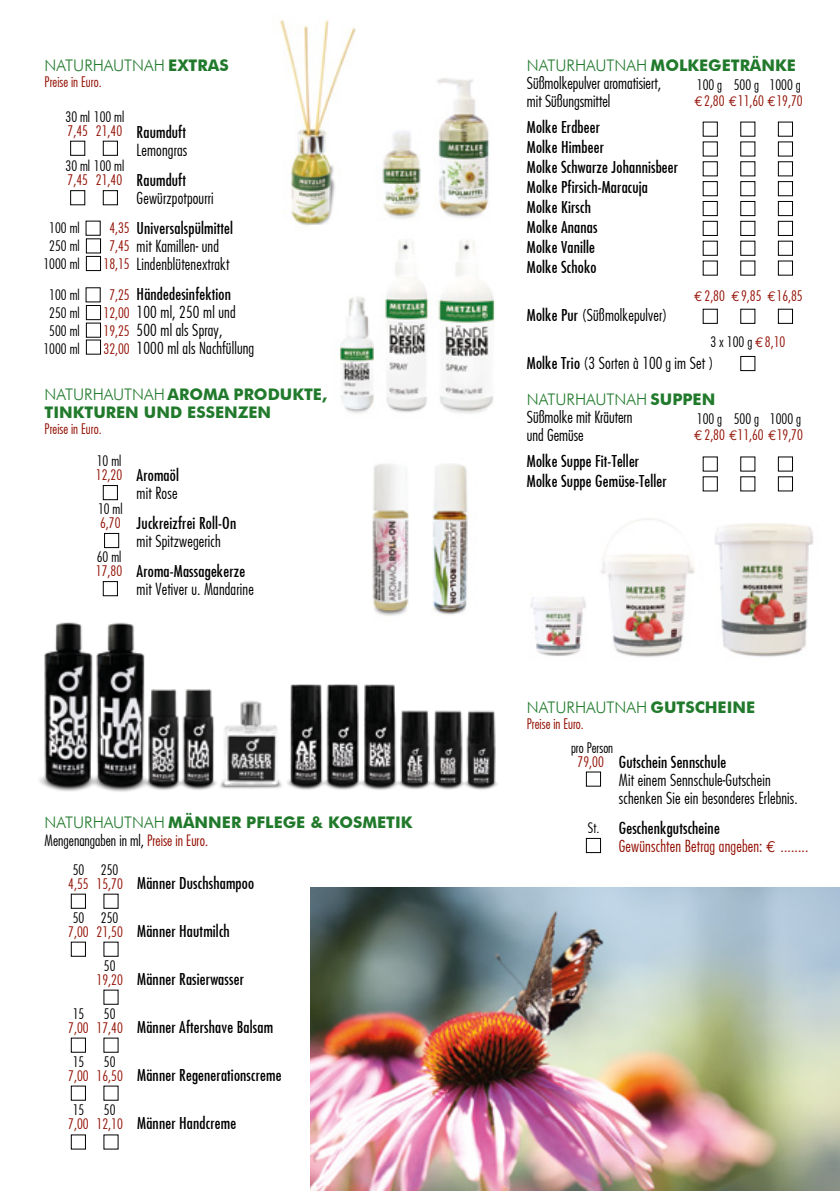
<style>
.page{position:relative;width:840px;height:1191px;background:#fff}
.page>*{position:absolute;margin:0;border:0;box-sizing:border-box;transform-origin:0 0}
.t1{font:condensed 16px/20px "Futura";letter-spacing:.01em;color:#000}
.t2{font:300 condensed 16px/18px "Futura";letter-spacing:.01em;color:#000}
.t3{font:700 16px/18px "Futura BT";color:#217a2c}
.t4{font:300 16px "Futura BT";color:#217a2c}
.t5{font:300 condensed 16px/18px "Futura";letter-spacing:.01em;color:#931004}
.t6{font:300 condensed 15px "Futura";color:#000}
.t7{font:300 condensed 14px/18px "Futura";color:#931004;text-align:center}
.t8{font:300 condensed 14px/18px "Futura";color:#000;text-align:center}
.s1{font-weight:700}
.s2{font-weight:300}
.s3{color:#931004}
.s4{font-weight:400}
.s5{color:#000}
.s6{font-family:"Euro Mono";font-weight:400;font-stretch:normal}
.s7{font-family:"Euro Mono";font-weight:400;font-stretch:normal;color:#931004}
.s8{font-weight:400;color:#000}
.s9{font-family:"Euro Mono";font-weight:400;font-stretch:normal;font-size:15.8px}
</style>
<div class="page">
<img style="left:382px;top:78px;width:107px;height:141px">
<img style="left:280px;top:19px;width:76px;height:207px">
<div style="left:86px;top:238px;width:15px;height:15px;border:1px solid #000"></div>
<div style="left:86px;top:256px;width:15px;height:15px;border:1px solid #000"></div>
<div style="left:70px;top:141px;width:15px;height:15px;border:1px solid #000"></div>
<div style="left:70px;top:190px;width:15px;height:15px;border:1px solid #000"></div>
<div style="left:103px;top:141px;width:15px;height:15px;border:1px solid #000"></div>
<div style="left:103px;top:190px;width:15px;height:15px;border:1px solid #000"></div>
<div style="left:103px;top:581px;width:15px;height:15px;border:1px solid #000"></div>
<div style="left:585px;top:838px;width:15px;height:15px;border:1px solid #000"></div>
<div style="left:702px;top:181px;width:15px;height:15px;border:1px solid #000"></div>
<div style="left:702px;top:201px;width:15px;height:15px;border:1px solid #000"></div>
<div style="left:702px;top:221px;width:15px;height:15px;border:1px solid #000"></div>
<div style="left:702px;top:241px;width:15px;height:15px;border:1px solid #000"></div>
<div style="left:702px;top:309px;width:15px;height:15px;border:1px solid #000"></div>
<div style="left:740px;top:201px;width:14px;height:15px;border:1px solid #000"></div>
<div style="left:740px;top:221px;width:14px;height:15px;border:1px solid #000"></div>
<div style="left:777px;top:181px;width:15px;height:15px;border:1px solid #000"></div>
<div style="left:777px;top:201px;width:15px;height:15px;border:1px solid #000"></div>
<div style="left:777px;top:221px;width:15px;height:15px;border:1px solid #000"></div>
<div style="left:777px;top:241px;width:15px;height:15px;border:1px solid #000"></div>
<div style="left:777px;top:309px;width:15px;height:15px;border:1px solid #000"></div>
<div style="left:740px;top:356px;width:14px;height:15px;border:1px solid #000"></div>
<img style="left:530px;top:519px;width:283px;height:138px">
<img style="left:310px;top:887px;width:529px;height:304px">
<img style="left:39px;top:622px;width:459px;height:170px">
<img style="left:310px;top:225px;width:185px;height:189px">
<div style="left:86px;top:305px;width:15px;height:15px;border:1px solid #000"></div>
<div style="left:86px;top:323px;width:15px;height:14px;border:1px solid #000"></div>
<div style="left:86px;top:340px;width:15px;height:14px;border:1px solid #000"></div>
<div style="left:103px;top:485px;width:15px;height:15px;border:1px solid #000"></div>
<div style="left:104px;top:533px;width:15px;height:15px;border:1px solid #000"></div>
<div style="left:71px;top:894px;width:15px;height:14px;border:1px solid #000"></div>
<div style="left:71px;top:941px;width:15px;height:15px;border:1px solid #000"></div>
<div style="left:71px;top:1037px;width:15px;height:15px;border:1px solid #000"></div>
<div style="left:71px;top:1085px;width:15px;height:15px;border:1px solid #000"></div>
<div style="left:71px;top:1134px;width:15px;height:15px;border:1px solid #000"></div>
<div style="left:422px;top:446px;width:64px;height:193px;background:#fff"></div>
<img style="left:432px;top:464px;width:36px;height:151px">
<img style="left:364px;top:464px;width:53px;height:163px">
<p class="t4" style="left:45px;top:56px;width:185px">NATURHAUTNAH <span class="s1">EXTRAS</span></p>
<p class="t7" style="left:45px;top:73px;width:58px">Preise in Euro.</p>
<p class="t8" style="left:65px;top:107px;width:60px">30 ml 100 ml</p>
<p class="t8" style="left:65px;top:157px;width:60px">30 ml 100 ml</p>
<p class="t1" style="left:136px;top:121px;width:51px">Raumduft</p>
<p class="t2" style="left:136px;top:140px;width:52px">Lemongras</p>
<p class="t1" style="left:136px;top:169px;width:51px">Raumduft</p>
<p class="t2" style="left:136px;top:188px;width:79px">Gewürzpotpourri</p>
<p class="t1" style="left:136px;top:217px;width:98px">Universalspülmittel</p>
<p class="t2" style="left:136px;top:236px;width:94px">mit Kamillen- und<br>Lindenblütenextrakt</p>
<p class="t1" style="left:136px;top:283px;width:96px">Händedesinfektion</p>
<p class="t2" style="left:136px;top:302px;width:119px">100 ml, 250 ml und<br>500 ml als Spray,<br>1000 ml als Nachfüllung</p>
<p class="t7" style="left:96px;top:121px;width:28px">21,40</p>
<p class="t7" style="left:96px;top:171px;width:28px">21,40</p>
<p class="t7" style="left:68px;top:121px;width:22px">7,45</p>
<p class="t7" style="left:68px;top:171px;width:22px">7,45</p>
<p class="t8" style="left:43px;top:218px;width:38px">100 ml<br>250 ml<br>1000 ml</p>
<p class="t7" style="left:103px;top:218px;width:28px">4,35<br>7,45<br>18,15</p>
<p class="t8" style="left:43px;top:285px;width:38px">100 ml<br>250 ml<br>500 ml<br>1000 ml</p>
<p class="t3" style="left:45px;top:386px;width:284px"><span class="s2">NATURHAUTNAH</span> AROMA PRODUKTE,<br>TINKTUREN UND ESSENZEN</p>
<p class="t7" style="left:45px;top:420px;width:58px">Preise in Euro.</p>
<p class="t1" style="left:136px;top:464px;width:44px">Aromaöl</p>
<p class="t2" style="left:136px;top:483px;width:42px">mit Rose</p>
<p class="t1" style="left:136px;top:512px;width:101px">Juckreizfrei Roll-On</p>
<p class="t2" style="left:136px;top:531px;width:86px">mit Spitzwegerich</p>
<p class="t1" style="left:136px;top:560px;width:110px">Aroma-Massagekerze</p>
<p class="t2" style="left:136px;top:579px;width:119px">mit Vetiver u. Mandarine</p>
<p class="t7" style="left:103px;top:285px;width:28px">7,25<br>12,00<br>19,25<br>32,00</p>
<p class="t8" style="left:97px;top:452px;width:26px">10 ml</p>
<p class="t7" style="left:96px;top:466px;width:28px">12,20</p>
<p class="t8" style="left:98px;top:499px;width:26px">10 ml</p>
<p class="t7" style="left:100px;top:514px;width:22px">6,70</p>
<p class="t8" style="left:97px;top:548px;width:26px">60 ml</p>
<p class="t7" style="left:96px;top:562px;width:28px">17,80</p>
<p class="t3" style="left:45px;top:813px;width:369px"><span class="s2">NATURHAUTNAH</span> MÄNNER PFLEGE &amp; KOSMETIK</p>
<p class="t6" style="left:45px;top:831px;width:165px">Mengenangaben in ml, <span class="s3">Preise in Euro.</span></p>
<p class="t8" style="left:73px;top:860px;width:13px">50</p>
<p class="t8" style="left:73px;top:908px;width:13px">50</p>
<p class="t7" style="left:68px;top:874px;width:22px">4,55</p>
<p class="t7" style="left:68px;top:922px;width:22px">7,00</p>
<p class="t8" style="left:73px;top:1004px;width:13px">15</p>
<p class="t8" style="left:73px;top:1052px;width:13px">15</p>
<p class="t8" style="left:73px;top:1100px;width:13px">15</p>
<p class="t7" style="left:68px;top:1018px;width:22px">7,00</p>
<p class="t7" style="left:68px;top:1066px;width:22px">7,00</p>
<p class="t7" style="left:68px;top:1114px;width:22px">7,00</p>
<p class="t8" style="left:101px;top:860px;width:19px">250</p>
<p class="t8" style="left:101px;top:908px;width:19px">250</p>
<p class="t8" style="left:104px;top:956px;width:13px">50</p>
<p class="t8" style="left:104px;top:1004px;width:13px">50</p>
<p class="t8" style="left:104px;top:1052px;width:13px">50</p>
<p class="t8" style="left:104px;top:1100px;width:13px">50</p>
<p class="t7" style="left:97px;top:874px;width:28px">15,70</p>
<p class="t7" style="left:97px;top:922px;width:28px">21,50</p>
<p class="t7" style="left:97px;top:970px;width:28px">19,20</p>
<p class="t7" style="left:97px;top:1018px;width:28px">17,40</p>
<p class="t7" style="left:97px;top:1066px;width:28px">16,50</p>
<p class="t7" style="left:97px;top:1114px;width:28px">12,10</p>
<p class="t1" style="left:137px;top:872px;width:118px">Männer Duschshampoo</p>
<p class="t1" style="left:137px;top:920px;width:94px">Männer Hautmilch</p>
<p class="t1" style="left:137px;top:968px;width:108px">Männer Rasierwasser</p>
<p class="t1" style="left:137px;top:1016px;width:137px">Männer Aftershave Balsam</p>
<p class="t1" style="left:137px;top:1064px;width:146px">Männer Regenerationscreme</p>
<p class="t1" style="left:137px;top:1112px;width:100px">Männer Handcreme</p>
<p class="t3" style="left:526px;top:56px;width:270px"><span class="s2">NATURHAUTNAH</span> MOLKEGETRÄNKE</p>
<p class="t2" style="left:526px;top:74px;width:136px">Süßmolkepulver aromatisiert, mit Süßungsmittel</p>
<p class="t1" style="left:526px;top:117px;width:153px">Molke Erdbeer<br>Molke Himbeer<br>Molke Schwarze Johannisbeer<br>Molke Pfirsich-Maracuja<br>Molke Kirsch<br>Molke Ananas<br>Molke Vanille<br>Molke Schoko</p>
<p class="t2" style="left:526px;top:306px;width:142px"><span class="s4">Molke Pur</span> (Süßmolkepulver)</p>
<p class="t2" style="left:526px;top:354px;width:188px"><span class="s4">Molke Trio</span> (3 Sorten à 100 g im Set )</p>
<p class="t4" style="left:526px;top:390px;width:190px">NATURHAUTNAH <span class="s1">SUPPEN</span></p>
<p class="t2" style="left:526px;top:408px;width:107px">Süßmolke mit Kräutern und Gemüse</p>
<p class="t1" style="left:526px;top:451px;width:141px">Molke Suppe Fit-Teller<br>Molke Suppe Gemüse-Teller</p>
<p class="t7" style="left:694px;top:77px;width:110px;line-height:16px;text-align:left"><span class="s5">100 g<br></span><span class="s6">€</span>2,80 <span class="s6">€</span>11,60 <span class="s6">€</span>19,70</p>
<p class="t8" style="left:733px;top:76px;width:27px">500 g</p>
<p class="t8" style="left:769px;top:76px;width:33px">1000 g</p>
<p class="t7" style="left:693px;top:287px;width:32px"><span class="s6">€</span>2,80</p>
<p class="t7" style="left:731px;top:287px;width:73px"><span class="s6">€</span>9,85 <span class="s6">€</span>16,85</p>
<p class="t8" style="left:710px;top:332px;width:76px">3 x 100 g <span class="s7">€</span><span class="s3">8,10</span></p>
<p class="t7" style="left:693px;top:411px;width:110px;line-height:16px;text-align:left"><span class="s5">100 g<br></span><span class="s6">€</span>2,80 <span class="s6">€</span>11,60 <span class="s6">€</span>19,70</p>
<p class="t8" style="left:733px;top:410px;width:27px">500 g</p>
<p class="t8" style="left:769px;top:410px;width:33px">1000 g</p>
<p class="t4" style="left:526px;top:698px;width:229px">NATURHAUTNAH <span class="s1">GUTSCHEINE</span></p>
<p class="t7" style="left:526px;top:715px;width:58px">Preise in Euro.</p>
<p class="t8" style="left:570px;top:738px;width:44px">pro Person</p>
<p class="t1" style="left:618px;top:751px;width:109px">Gutschein Sennschule</p>
<p class="t2" style="left:618px;top:770px;width:180px">Mit einem Sennschule-Gutschein schenken Sie ein besonderes Erlebnis.</p>
<p class="t5" style="left:618px;top:818px;width:191px"><span class="s8">Geschenkgutscheine<br></span>Gewünschten Betrag angeben: <span class="s9">€</span> ........</p>
<p class="t7" style="left:577px;top:752px;width:28px">79,00</p>
<p class="t8" style="left:587px;top:818px;width:13px">St.</p>
</div>
